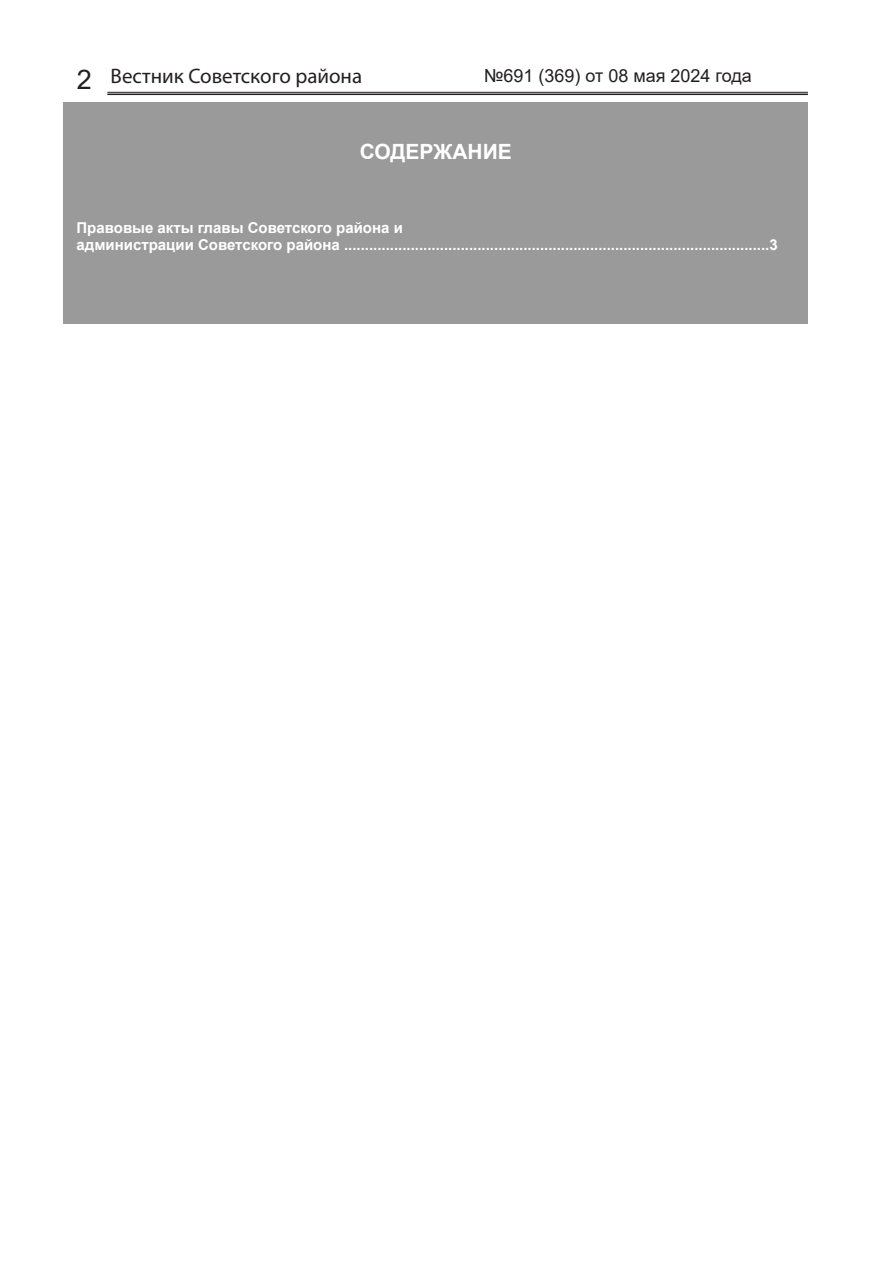
<style>
.page{position:relative;width:893px;height:1263px;background:#fff}
.page>*{position:absolute;margin:0;border:0;box-sizing:border-box;transform-origin:0 0}
.t1{font:21px "Myriad Pro";color:#231f20}
.Заголовок_раздела{font:700 21px "Arial";color:#fff}
.t2{font:18px "Arial";color:#231f20}
.Содержание{font:700 15px "Arial";color:#fff}
.s1{font-family:"Arial";font-size:27px}
</style>
<div class="page">
<hr style="left:107px;top:92px;width:701px;height:1px;background:#231f20">
<hr style="left:107px;top:94px;width:701px;height:1px;background:#231f20">
<div style="left:64px;top:102px;width:744px;height:222px;background:#9a9a9a"></div>
<h1 class="t1" style="left:77px;top:63px;width:287px"><span class="s1">2</span> Вестник Советского района</h1>
<p class="t2" style="left:484px;top:63px;width:269px">№691 (369) от 08 мая 2024 года</p>
<p class="Заголовок_раздела" style="left:360px;top:136px;width:153px">СОДЕРЖАНИЕ</p>
<p class="Содержание" style="left:77px;top:217px;width:328px">Правовые акты главы Советского района и</p>
<p class="Содержание" style="left:77px;top:234px;width:703px">администрации Советского района ......................................................................................................3</p>
</div>
